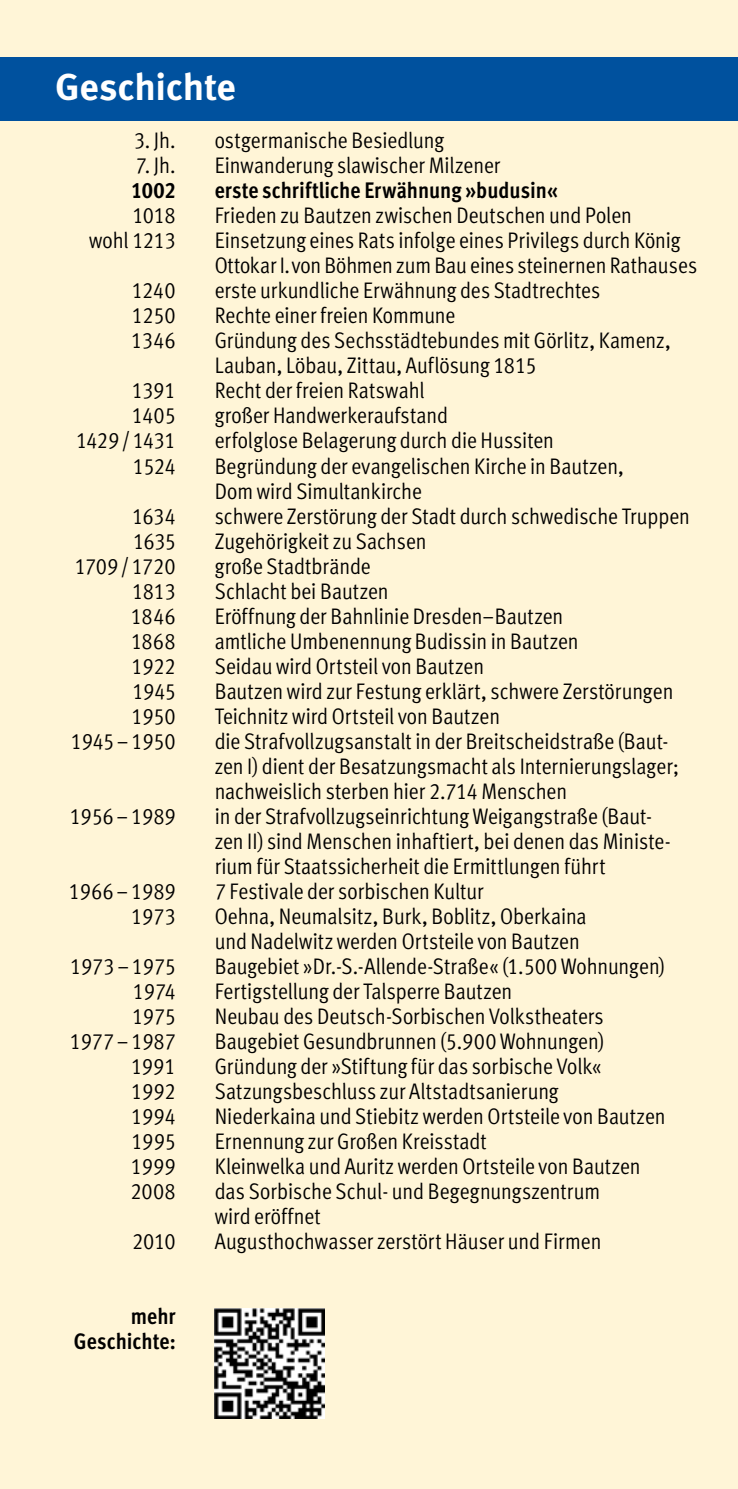
<style>
.page{position:relative;width:738px;height:1489px;background:#fff}
.page>*{position:absolute;margin:0;border:0;box-sizing:border-box;transform-origin:0 0}
.t1{font:700 37.5px "Meta Pro";letter-spacing:-.01em;color:#fff}
.t2{font:22.5px/25px "Meta Cond Normal LF";letter-spacing:-.005em;color:#000}
.t3{font:22.5px/25px "Meta Cond Bold LF";color:#000;text-align:right}
.t4{font:22.5px "Meta Cond Normal LF";letter-spacing:-.03em;color:#000}
</style>
<div class="page">
<div style="left:0;top:0;width:737px;height:1488px;background:#fff5d7"></div>
<div style="left:0;top:57px;width:737px;height:63px;background:#00519e"></div>
<img style="left:214px;top:1308px;width:110px;height:109px">
<h1 class="t1" style="left:55px;top:63px;width:182px">Geschichte</h1>
<p class="t2" style="left:134px;top:128px;width:43px">3. Jh.</p>
<p class="t2" style="left:214px;top:128px;width:231px">ostgermanische Besiedlung</p>
<p class="t2" style="left:135px;top:153px;width:42px">7. Jh.</p>
<p class="t2" style="left:214px;top:153px;width:287px">Einwanderung slawischer Milzener</p>
<p class="t3" style="left:131px;top:178px;width:46px">1002</p>
<p class="t3" style="left:214px;top:178px;width:344px">erste schriftliche Erwähnung »budusin«</p>
<p class="t2" style="left:132px;top:203px;width:45px">1018</p>
<p class="t2" style="left:214px;top:203px;width:418px">Frieden zu Bautzen zwischen Deutschen und Polen</p>
<p class="t2" style="left:89px;top:228px;width:88px">wohl 1213</p>
<p class="t2" style="left:214px;top:228px;width:483px">Einsetzung eines Rats infolge eines Privilegs durch König<br>Ottokar I. von Böhmen zum Bau eines steinernen Rathauses</p>
<p class="t2" style="left:132px;top:278px;width:45px">1240</p>
<p class="t2" style="left:214px;top:278px;width:387px">erste urkundliche Erwähnung des Stadtrechtes</p>
<p class="t2" style="left:132px;top:303px;width:45px">1250</p>
<p class="t2" style="left:214px;top:303px;width:242px">Rechte einer freien Kommune</p>
<p class="t2" style="left:131px;top:328px;width:46px">1346</p>
<p class="t2" style="left:214px;top:328px;width:457px">Gründung des Sechsstädtebundes mit Görlitz, Kamenz,<br>Lauban, Löbau, Zittau, Auflösung 1815</p>
<p class="t2" style="left:131px;top:378px;width:45px">1391</p>
<p class="t2" style="left:214px;top:378px;width:211px">Recht der freien Ratswahl</p>
<p class="t2" style="left:132px;top:403px;width:45px">1405</p>
<p class="t2" style="left:214px;top:403px;width:235px">großer Handwerkeraufstand</p>
<p class="t4" style="left:76px;top:428px;width:101px">1429 /1431</p>
<p class="t2" style="left:214px;top:428px;width:340px">erfolglose Belagerung durch die Hussiten</p>
<p class="t2" style="left:133px;top:453px;width:44px">1524</p>
<p class="t2" style="left:214px;top:453px;width:410px">Begründung der evangelischen Kirche in Bautzen,<br>Dom wird Simultankirche</p>
<p class="t2" style="left:132px;top:503px;width:45px">1634</p>
<p class="t2" style="left:214px;top:503px;width:476px">schwere Zerstörung der Stadt durch schwedische Truppen</p>
<p class="t2" style="left:133px;top:528px;width:44px">1635</p>
<p class="t2" style="left:214px;top:528px;width:213px">Zugehörigkeit zu Sachsen</p>
<p class="t2" style="left:75px;top:553px;width:102px">1709 /1720</p>
<p class="t2" style="left:214px;top:553px;width:157px">große Stadtbrände</p>
<p class="t2" style="left:132px;top:578px;width:45px">1813</p>
<p class="t2" style="left:214px;top:578px;width:175px">Schlacht bei Bautzen</p>
<p class="t2" style="left:131px;top:603px;width:46px">1846</p>
<p class="t2" style="left:214px;top:603px;width:350px">Eröffnung der Bahnlinie Dresden–Bautzen</p>
<p class="t2" style="left:131px;top:628px;width:46px">1868</p>
<p class="t2" style="left:214px;top:628px;width:365px">amtliche Umbenennung Budissin in Bautzen</p>
<p class="t2" style="left:131px;top:653px;width:46px">1922</p>
<p class="t2" style="left:214px;top:653px;width:271px">Seidau wird Ortsteil von Bautzen</p>
<p class="t2" style="left:132px;top:678px;width:45px">1945</p>
<p class="t2" style="left:214px;top:678px;width:460px">Bautzen wird zur Festung erklärt, schwere Zerstörungen</p>
<p class="t2" style="left:131px;top:703px;width:46px">1950</p>
<p class="t2" style="left:214px;top:703px;width:287px">Teichnitz wird Ortsteil von Bautzen</p>
<p class="t2" style="left:71px;top:728px;width:106px">1945–1950</p>
<p class="t2" style="left:214px;top:728px;width:465px">die Strafvollzugsanstalt in der Breitscheidstraße (Baut&shy;zen I) dient der Besatzungsmacht als Internierungslager; nachweislich sterben hier 2.714 Menschen</p>
<p class="t2" style="left:70px;top:803px;width:107px">1956–1989</p>
<p class="t2" style="left:214px;top:803px;width:457px">in der Strafvollzugseinrichtung Weigangstraße (Baut&shy;zen II) sind Menschen inhaftiert, bei denen das Ministe&shy;rium für Staatssicherheit die Ermittlungen führt</p>
<p class="t2" style="left:69px;top:878px;width:108px">1966–1989</p>
<p class="t2" style="left:214px;top:878px;width:270px">7 Festivale der sorbischen Kultur</p>
<p class="t2" style="left:131px;top:903px;width:46px">1973</p>
<p class="t2" style="left:214px;top:903px;width:373px">Oehna, Neumalsitz, Burk, Boblitz, Oberkaina und Nadelwitz werden Ortsteile von Bautzen</p>
<p class="t2" style="left:70px;top:953px;width:107px">1973–1975</p>
<p class="t2" style="left:214px;top:953px;width:451px">Baugebiet »Dr.-S.-Allende-Straße« (1.500 Wohnungen)</p>
<p class="t2" style="left:133px;top:978px;width:44px">1974</p>
<p class="t2" style="left:214px;top:978px;width:299px">Fertigstellung der Talsperre Bautzen</p>
<p class="t2" style="left:132px;top:1003px;width:45px">1975</p>
<p class="t2" style="left:214px;top:1003px;width:390px">Neubau des Deutsch-Sorbischen Volkstheaters</p>
<p class="t2" style="left:70px;top:1028px;width:107px">1977–1987</p>
<p class="t2" style="left:214px;top:1028px;width:390px">Baugebiet Gesundbrunnen (5.900 Wohnungen)</p>
<p class="t2" style="left:131px;top:1053px;width:46px">1991</p>
<p class="t2" style="left:214px;top:1053px;width:388px">Gründung der »Stiftung für das sorbische Volk«</p>
<p class="t2" style="left:131px;top:1078px;width:46px">1992</p>
<p class="t2" style="left:214px;top:1078px;width:345px">Satzungsbeschluss zur Altstadtsanierung</p>
<p class="t2" style="left:131px;top:1103px;width:46px">1994</p>
<p class="t2" style="left:214px;top:1103px;width:452px">Niederkaina und Stiebitz werden Ortsteile von Bautzen</p>
<p class="t2" style="left:131px;top:1128px;width:46px">1995</p>
<p class="t2" style="left:214px;top:1128px;width:273px">Ernennung zur Großen Kreisstadt</p>
<p class="t2" style="left:131px;top:1153px;width:46px">1999</p>
<p class="t2" style="left:214px;top:1153px;width:427px">Kleinwelka und Auritz werden Ortsteile von Bautzen</p>
<p class="t2" style="left:130px;top:1178px;width:47px">2008</p>
<p class="t2" style="left:214px;top:1178px;width:386px">das Sorbische Schul- und Begegnungszentrum wird eröffnet</p>
<p class="t2" style="left:132px;top:1228px;width:45px">2010</p>
<p class="t2" style="left:214px;top:1228px;width:388px">Augusthochwasser zerstört Häuser und Firmen</p>
<p class="t3" style="left:74px;top:1303px;width:103px">mehr<br>Geschichte:</p>
</div>
